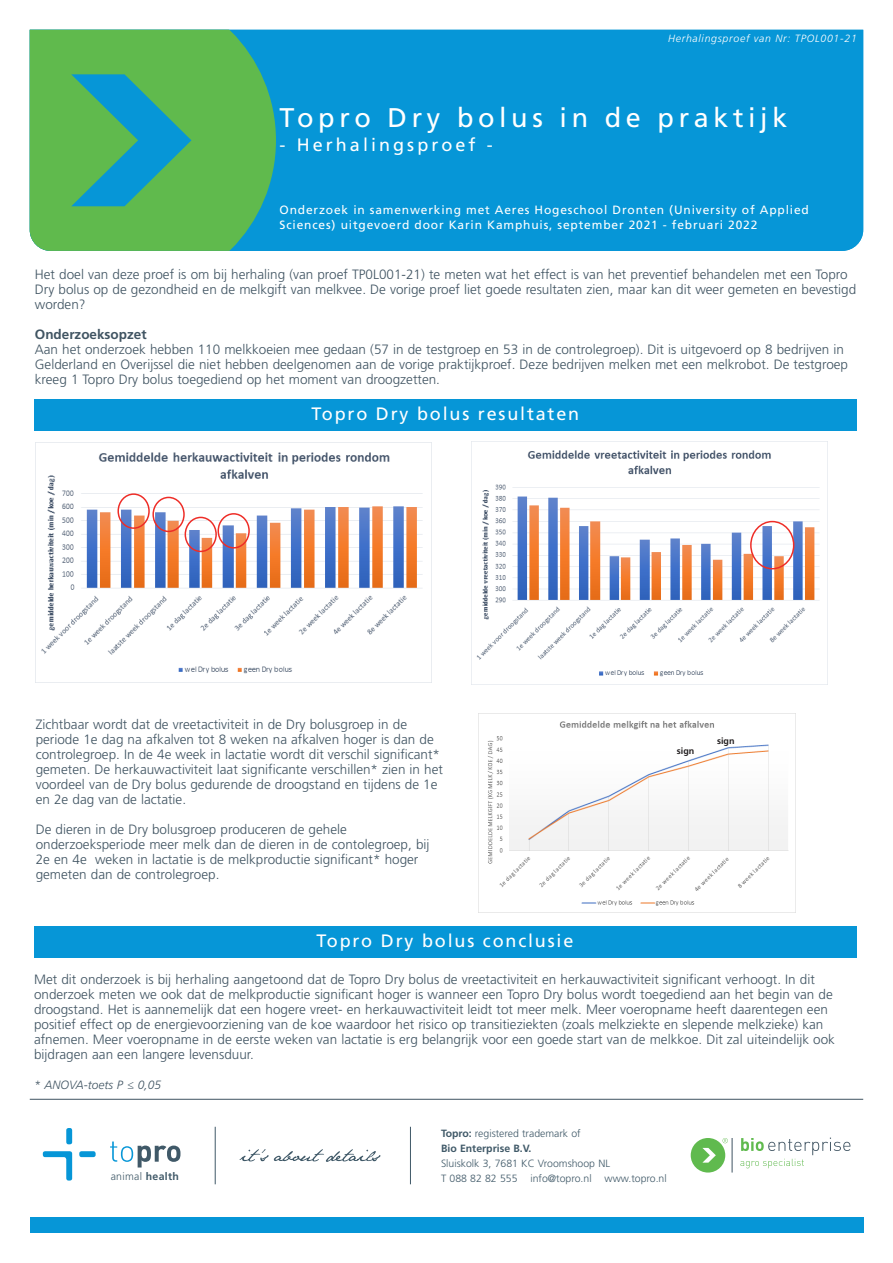
<style>
.page{position:relative;width:893px;height:1263px;background:#fff}
.page>*{position:absolute;margin:0;border:0;box-sizing:border-box;transform-origin:0 0}
.t1{font:39.75px "Frutiger LT Std";letter-spacing:.17em;color:#fff}
.t2{font:27px "Frutiger LT Std";letter-spacing:.17em;color:#fff}
.t3{font:18px "Frutiger LT Std";letter-spacing:.1em;color:#fff}
.t4{font:18px "Frutiger LT Std";letter-spacing:.17em;color:#fff}
.t5{font:300 13.5px/15px "Frutiger LT Std";color:#405462}
.t6{font:700 13.5px "Frutiger LT Std";color:#405462}
.t7{font:12px/15px "Frutiger LT Std";letter-spacing:.07em;color:#fff}
.t8{font:italic 300 12px "Frutiger LT Std";color:#405462}
.t9{font:300 10.65px "Frutiger LT Std";letter-spacing:.03em;color:#405968}
.t10{font:300 10.5px "Frutiger LT Std";color:#405968}
.t11{font:italic 300 10.5px "Frutiger LT Std";letter-spacing:.07em;color:#fff}
.t12{font:700 10.5px "Frutiger LT Std";color:#405968}
.t13{font:700 9px "Frutiger LT Std";color:#231f20}
.s1{font-weight:700}
</style>
<div class="page">
<hr style="left:30px;top:1099px;width:833px;height:1px;background:#405462">
<div style="left:30px;top:1217px;width:833px;height:16px;background:#0696d7"></div>
<hr style="left:215px;top:1127px;width:1px;height:57px;background:#405968">
<svg style="left:240px;top:1149px;width:140px;height:13px"></svg>
<svg style="left:110px;top:1141px;width:70px;height:26px"></svg>
<div style="left:66px;top:1128px;width:6px;height:16px;background:#0696d7;border-radius:2px"></div>
<div style="left:79px;top:1151px;width:17px;height:6px;background:#0696d7;border-radius:2px"></div>
<svg style="left:43px;top:1151px;width:29px;height:29px"></svg>
<div style="left:691px;top:1138px;width:34px;height:34px;background:#60ba4e;border-radius:50%"></div>
<svg style="left:702px;top:1148px;width:14px;height:14px"></svg>
<svg style="left:722px;top:1138px;width:6px;height:5px"></svg>
<hr style="left:732px;top:1138px;width:1px;height:34px;background:#405462">
<svg style="left:740px;top:1137px;width:110px;height:31px"></svg>
<hr style="left:410px;top:1127px;width:1px;height:57px;background:#405968">
<div style="left:276px;top:30px;width:587px;height:221px;background:#0696d7"></div>
<svg style="left:30px;top:30px;width:246px;height:221px;background:#4fb366"></svg>
<div style="left:34px;top:399px;width:823px;height:32px;background:#0696d7"></div>
<div style="left:34px;top:926px;width:822px;height:32px;background:#0696d7"></div>
<img style="left:36px;top:442px;width:396px;height:240px">
<img style="left:476px;top:450px;width:344px;height:227px">
<div style="left:750px;top:521px;width:44px;height:48px;border:2px solid #ee2d27;border-radius:50%"></div>
<div style="left:117px;top:493px;width:33px;height:36px;border:2px solid #ee2d27;border-radius:50%"></div>
<div style="left:152px;top:497px;width:33px;height:35px;border:2px solid #ee2d27;border-radius:50%"></div>
<div style="left:185px;top:517px;width:32px;height:35px;border:2px solid #ee2d27;border-radius:50%"></div>
<div style="left:217px;top:513px;width:33px;height:36px;border:2px solid #ee2d27;border-radius:50%"></div>
<img style="left:479px;top:713px;width:317px;height:199px">
<p class="t11" style="left:668px;top:32px;width:190px">Herhalingsproef van Nr: TPOL001-21</p>
<p class="t2" style="left:280px;top:102px;width:509px">Topro Dry bolus in de praktijk</p>
<p class="t4" style="left:280px;top:135px;width:215px">- Herhalingsproef -</p>
<p class="t1" style="left:215px;top:117px;width:203px">HoofTop</p>
<p class="t7" style="left:280px;top:203px;width:531px">Onderzoek in samenwerking met Aeres Hogeschool Dronten (University of Applied<br>Sciences) uitgevoerd door Karin Kamphuis, september 2021 - februari 2022</p>
<p class="t5" style="left:35px;top:267px;width:823px">Het doel van deze proef is om bij herhaling (van proef TP0L001-21) te meten wat het effect is van het preventief behandelen met een Topro<br>Dry bolus op de gezondheid en de melkgift van melkvee. De vorige proef liet goede resultaten zien, maar kan dit weer gemeten en bevestigd worden?</p>
<p class="t6" style="left:35px;top:326px;width:113px">Onderzoeksopzet</p>
<p class="t5" style="left:35px;top:342px;width:815px">Aan het onderzoek hebben 110 melkkoeien mee gedaan (57 in de testgroep en 53 in de controlegroep). Dit is uitgevoerd op 8 bedrijven in<br>Gelderland en Overijssel die niet hebben deelgenomen aan de vorige praktijkproef. Deze bedrijven melken met een melkrobot. De testgroep kreeg 1 Topro Dry bolus toegediend op het moment van droogzetten.</p>
<p class="t3" style="left:311px;top:403px;width:269px">Topro Dry bolus resultaten</p>
<p class="t5" style="left:36px;top:717px;width:409px">Zichtbaar wordt dat de vreetactiviteit in de Dry bolusgroep in de periode 1e dag na afkalven tot 8 weken na afkalven hoger is dan de controlegroep. In de 4e week in lactatie wordt dit verschil significant* gemeten. De herkauwactiviteit laat significante verschillen* zien in het voordeel van de Dry bolus gedurende de droogstand en tijdens de 1e en 2e dag van de lactatie.</p>
<p class="t5" style="left:36px;top:822px;width:395px">De dieren in de Dry bolusgroep produceren de gehele onderzoeksperiode meer melk dan de dieren in de contolegroep, bij 2e en 4e weken in lactatie is de melkproductie significant* hoger gemeten dan de controlegroep.</p>
<p class="t13" style="left:677px;top:746px;width:19px">sign</p>
<p class="t13" style="left:717px;top:736px;width:19px">sign</p>
<p class="t3" style="left:316px;top:930px;width:258px">Topro Dry bolus conclusie</p>
<p class="t5" style="left:34px;top:972px;width:802px">Met dit onderzoek is bij herhaling aangetoond dat de Topro Dry bolus de vreetactiviteit en herkauwactiviteit significant verhoogt. In dit onderzoek meten we ook dat de melkproductie significant hoger is wanneer een Topro Dry bolus wordt toegediend aan het begin van de droogstand. Het is aannemelijk dat een hogere vreet- en herkauwactiviteit leidt tot meer melk. Meer voeropname heeft daarentegen een positief effect op de energievoorziening van de koe waardoor het risico op transitieziekten (zoals melkziekte en slepende melkzieke) kan afnemen. Meer voeropname in de eerste weken van lactatie is erg belangrijk voor een goede start van de melkkoe. Dit zal uiteindelijk ook bijdragen aan een langere levensduur.</p>
<p class="t8" style="left:34px;top:1078px;width:129px">* ANOVA-toets P ≤ 0,05</p>
<p class="t9" style="left:111px;top:1170px;width:70px">animal <span class="s1">health</span></p>
<p class="t10" style="left:441px;top:1127px;width:141px"><span class="s1">Topro:</span> registered trademark of</p>
<p class="t12" style="left:441px;top:1142px;width:92px">Bio Enterprise B.V.</p>
<p class="t10" style="left:441px;top:1157px;width:170px">Sluiskolk 3, 7681 KC Vroomshoop NL</p>
<p class="t10" style="left:441px;top:1172px;width:227px">T 088 82 82 555 info@topro.nl www.topro.nl</p>
</div>
